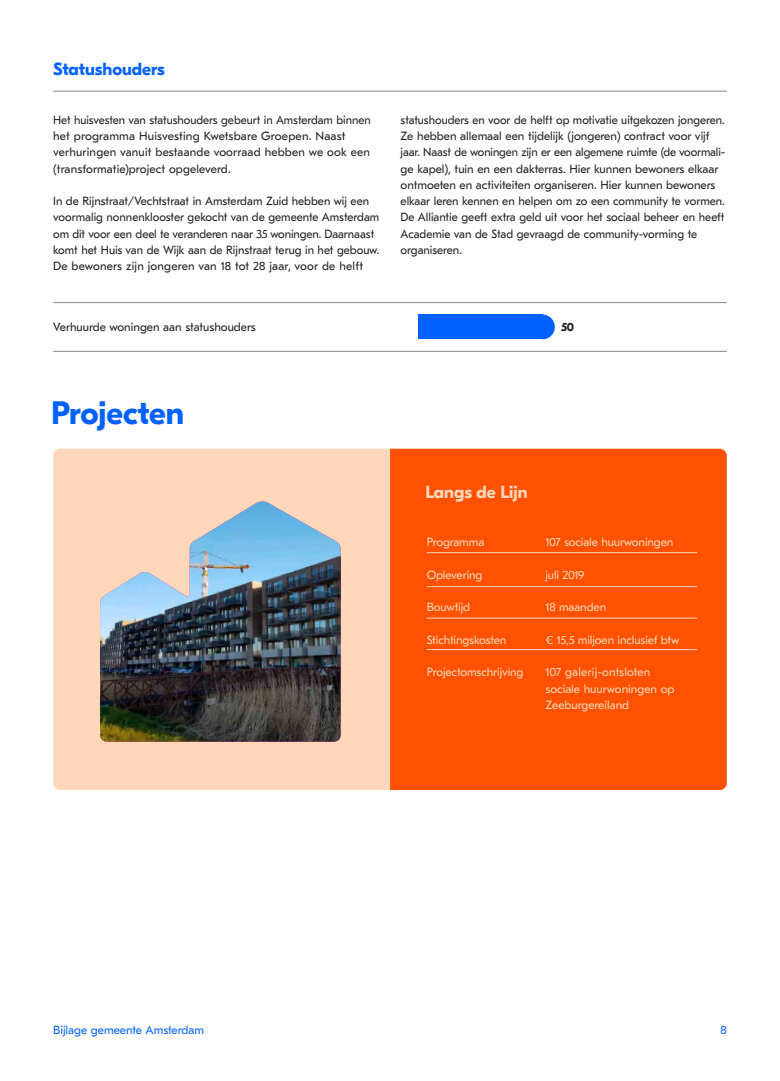
<style>
.page{position:relative;width:780px;height:1081px;background:#fff}
.page>*{position:absolute;margin:0;border:0;box-sizing:border-box;transform-origin:0 0}
.t1{font:700 32.5px "GT Eesti Display";color:#0061ff}
.t2{font:700 17.5px "GT Eesti Display";color:#0061ff}
.t3{font:700 17.5px "GT Eesti Display";color:#ffd8bc}
.t4{font:11.88px/16.2px "GT Eesti Text";color:#1d1d1b}
.t5{font:11.88px/16.2px "GT Eesti Text";letter-spacing:-.01em;color:#ffd8bc}
.t6{font:11.88px "GT Eesti Text";color:#0061ff}
.t7{font:700 11.88px "GT Eesti Text";color:#1d1d1b}
</style>
<div class="page">
<div style="left:53px;top:449px;width:337px;height:341px;background:#ffd8bc"></div>
<img style="left:100px;top:501px;width:241px;height:240px">
<div style="left:390px;top:449px;width:336px;height:341px;background:#ff5100"></div>
<hr style="left:426px;top:552px;width:271px;height:1px;background:#ffd8bc">
<hr style="left:426px;top:586px;width:271px;height:1px;background:#ffd8bc">
<hr style="left:426px;top:618px;width:271px;height:1px;background:#ffd8bc">
<hr style="left:426px;top:649px;width:271px;height:1px;background:#ffd8bc">
<hr style="left:53px;top:302px;width:673px;height:1px;background:#868686">
<hr style="left:53px;top:351px;width:673px;height:1px;background:#868686">
<svg style="left:542px;top:314px;width:13px;height:25px"></svg>
<div style="left:418px;top:314px;width:124px;height:25px;background:#0061ff"></div>
<hr style="left:53px;top:91px;width:673px;height:1px;background:#868686">
<h2 class="t2" style="left:53px;top:59px;width:113px">Statushouders</h2>
<p class="t4" style="left:53px;top:112px;width:319px">Het huisvesten van statushouders gebeurt in Amsterdam binnen het programma Huisvesting Kwetsbare Groepen. Naast verhuringen vanuit bestaande voorraad hebben we ook een (transformatie)project opgeleverd.</p>
<p class="t4" style="left:53px;top:193px;width:327px">In de Rijnstraat/Vechtstraat in Amsterdam Zuid hebben wij een voormalig nonnenklooster gekocht van de gemeente Amsterdam om dit voor een deel te veranderen naar 35 woningen. Daarnaast komt het Huis van de Wijk aan de Rijnstraat terug in het gebouw.<br>De bewoners zijn jongeren van 18 tot 28 jaar, voor de helft</p>
<p class="t4" style="left:53px;top:319px;width:204px">Verhuurde woningen aan statushouders</p>
<p class="t4" style="left:400px;top:112px;width:326px">statushouders en voor de helft op motivatie uitgekozen jongeren.<br>Ze hebben allemaal een tijdelijk (jongeren) contract voor vijf jaar. Naast de woningen zijn er een algemene ruimte (de voormali&shy;ge kapel), tuin en een dakterras. Hier kunnen bewoners elkaar ontmoeten en activiteiten organiseren. Hier kunnen bewoners elkaar leren kennen en helpen om zo een community te vormen.<br>De Alliantie geeft extra geld uit voor het sociaal beheer en heeft Academie van de Stad gevraagd de community-vorming te organiseren.</p>
<p class="t7" style="left:561px;top:320px;width:15px">50</p>
<h1 class="t1" style="left:51px;top:395px;width:134px">Projecten</h1>
<h2 class="t3" style="left:425px;top:482px;width:104px">Langs de Lijn</h2>
<p class="t5" style="left:426px;top:534px;width:59px">Programma</p>
<p class="t5" style="left:545px;top:534px;width:129px">107 sociale huurwoningen</p>
<p class="t5" style="left:426px;top:567px;width:57px">Oplevering</p>
<p class="t5" style="left:545px;top:567px;width:40px">juli 2019</p>
<p class="t5" style="left:426px;top:599px;width:45px">Bouwtijd</p>
<p class="t5" style="left:545px;top:599px;width:62px">18 maanden</p>
<p class="t5" style="left:426px;top:632px;width:81px">Stichtingskosten</p>
<p class="t5" style="left:545px;top:632px;width:135px">€ 15,5 miljoen inclusief btw</p>
<p class="t5" style="left:426px;top:664px;width:98px">Projectomschrijving</p>
<p class="t5" style="left:545px;top:664px;width:130px">107 galerij-ontsloten sociale huurwoningen op<br>Zeeburgereiland</p>
<p class="t6" style="left:53px;top:1023px;width:152px">Bijlage gemeente Amsterdam</p>
<p class="t6" style="left:720px;top:1023px;width:8px">8</p>
</div>
